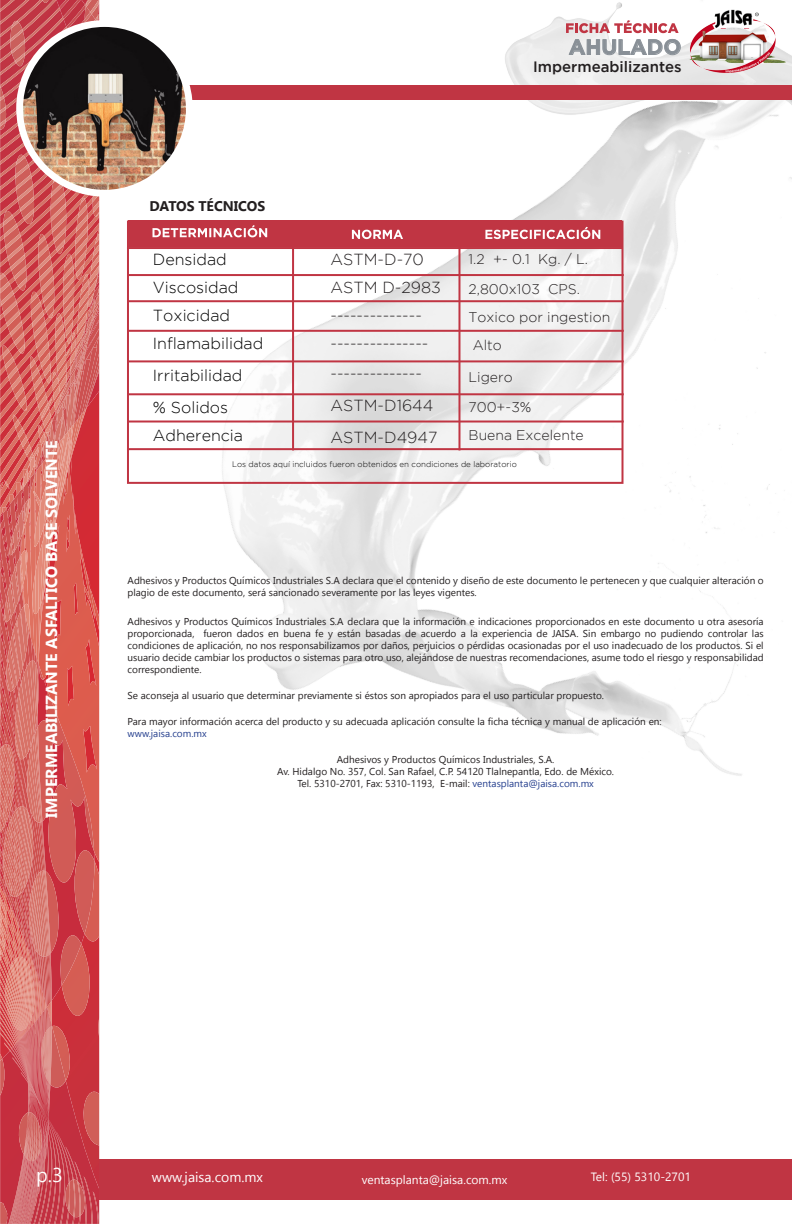
<style>
.page{position:relative;width:792px;height:1224px;background:#fff}
.page>*{position:absolute;margin:0;border:0;box-sizing:border-box;transform-origin:0 0}
.t1{font:700 21px "Gotham";color:#899097}
.t2{font:20px "Gadugi";color:#fff}
.CUERPO{font:300 16px "Gotham";color:#231f20}
.CUERPO-2{font:300 16px "Gotham";color:#000}
.t3{font:700 16px "Gadugi";color:#fff}
.t4{font:500 15px "Gotham";color:#231f20}
.CUERPO-3{font:300 14px "Gotham";color:#231f20}
.t5{font:14px "Gadugi";color:#fff}
.SUBTITULOS{font:700 14px "Gadugi";color:#231f20}
.t6{font:12px "Gadugi";color:#fff}
.SUBTITULOS_-_BUENO{font:10px/12px "Gadugi";color:#231f20}
.SUBTITULOS_-_BUENO-2{font:10px "Gadugi";color:#253f8e}
.CUERPO-4{font:300 8px "Gotham";color:#000}
.s1{color:#253f8e}
</style>
<div class="page">
<svg style="left:0;top:1073px;width:100px;height:151px;background:#ca4b54"></svg>
<img style="left:0;top:0;width:792px;height:1073px">
<img style="left:502px;top:0;width:290px;height:118px">
<hr style="left:0;top:1159px;width:1px;height:41px;background:#c03543">
<div style="left:99px;top:1159px;width:693px;height:41px;background:#c03543"></div>
<div style="left:99px;top:85px;width:693px;height:14px;background:#c03543"></div>
<div style="left:16px;top:20px;width:177px;height:177px;background:#fff;border-radius:50%"></div>
<img style="left:687px;top:9px;width:99px;height:71px">
<img style="left:23px;top:27px;width:163px;height:163px;border-radius:81px">
<svg style="left:569px;top:39px;width:112px;height:16px"></svg>
<svg style="left:566px;top:20px;width:113px;height:13px"></svg>
<hr style="left:129px;top:274px;width:495px;height:2px;background:#c03543">
<hr style="left:129px;top:300px;width:495px;height:2px;background:#c03543">
<hr style="left:129px;top:330px;width:495px;height:2px;background:#c03543">
<div style="left:129px;top:221px;width:493px;height:26px;background:#c03543"></div>
<div style="left:127px;top:221px;width:497px;height:263px;border:2px solid #c03543"></div>
<svg style="left:352px;top:230px;width:51px;height:9px"></svg>
<svg style="left:485px;top:227px;width:115px;height:12px"></svg>
<svg style="left:153px;top:225px;width:114px;height:12px"></svg>
<hr style="left:129px;top:360px;width:495px;height:2px;background:#c03543">
<hr style="left:129px;top:393px;width:495px;height:2px;background:#c03543">
<hr style="left:129px;top:421px;width:495px;height:2px;background:#c03543">
<hr style="left:292px;top:232px;width:2px;height:218px;background:#c03543">
<hr style="left:458px;top:235px;width:2px;height:215px;background:#c03543">
<hr style="left:127px;top:247px;width:495px;height:2px;background:#c03543">
<hr style="left:127px;top:448px;width:495px;height:2px;background:#c03543">
<h3 class="t3" style="left:42px;top:818px;width:379px;rotate:-90deg">IMPERMEABILIZANTE ASFALTICO BASE SOLVENTE</h3>
<p class="SUBTITULOS" style="left:149px;top:197px;width:117px">DATOS TÉCNICOS</p>
<h1 class="t1" style="left:569px;top:35px;width:114px">AHULADO</h1>
<h3 class="t4" style="left:533px;top:59px;width:150px">Impermeabilizantes</h3>
<p class="CUERPO-3" style="left:469px;top:251px;width:121px">1.2 +- 0.1 Kg. / L.</p>
<p class="CUERPO-3" style="left:469px;top:281px;width:113px">2,800x103 CPS.</p>
<p class="CUERPO-3" style="left:469px;top:309px;width:143px">Toxico por ingestion</p>
<p class="CUERPO-3" style="left:473px;top:337px;width:31px">Alto</p>
<p class="CUERPO-3" style="left:469px;top:369px;width:46px">Ligero</p>
<p class="CUERPO-3" style="left:469px;top:399px;width:64px">700+-3%</p>
<p class="CUERPO-3" style="left:469px;top:427px;width:117px">Buena Excelente</p>
<p class="CUERPO-2" style="left:153px;top:251px;width:75px">Densidad</p>
<p class="CUERPO-2" style="left:153px;top:279px;width:87px">Viscosidad</p>
<p class="CUERPO-2" style="left:153px;top:307px;width:79px">Toxicidad</p>
<p class="CUERPO-2" style="left:153px;top:335px;width:112px">Inflamabilidad</p>
<p class="CUERPO-2" style="left:153px;top:367px;width:91px">Irritabilidad</p>
<p class="CUERPO-2" style="left:153px;top:399px;width:77px">% Solidos</p>
<p class="CUERPO-2" style="left:153px;top:427px;width:92px">Adherencia</p>
<p class="CUERPO-4" style="left:232px;top:460px;width:286px">Los datos aquí incluidos fueron obtenidos en condiciones de laboratorio</p>
<p class="CUERPO" style="left:331px;top:251px;width:95px">ASTM-D-70</p>
<p class="CUERPO" style="left:331px;top:279px;width:112px">ASTM D-2983</p>
<p class="CUERPO" style="left:331px;top:307px;width:93px">--------------</p>
<p class="CUERPO" style="left:331px;top:335px;width:99px">---------------</p>
<p class="CUERPO" style="left:331px;top:365px;width:93px">--------------</p>
<p class="CUERPO" style="left:331px;top:397px;width:105px">ASTM-D1644</p>
<p class="CUERPO" style="left:331px;top:429px;width:109px">ASTM-D4947</p>
<p class="SUBTITULOS_-_BUENO" style="left:128px;top:575px;width:638px">Adhesivos y Productos Químicos Industriales S.A declara que el contenido y diseño de este documento le pertenecen y que cualquier alteración o plagio de este documento, será sancionado severamente por las leyes vigentes.</p>
<p class="SUBTITULOS_-_BUENO" style="left:128px;top:615px;width:638px;text-align:justify">Adhesivos y Productos Químicos Industriales S.A declara que la información e indicaciones proporcionados en este documento u otra asesoría proporcionada, fueron dados en buena fe y están basadas de acuerdo a la experiencia de JAISA. Sin embargo no pudiendo controlar las condiciones de aplicación, no nos responsabilizamos por daños, perjuicios o pérdidas ocasionadas por el uso inadecuado de los productos. Si el usuario decide cambiar los productos o sistemas para otro uso, alejándose de nuestras recomendaciones, asume todo el riesgo y responsabilidad correspondiente.</p>
<p class="SUBTITULOS_-_BUENO" style="left:128px;top:689px;width:478px">Se aconseja al usuario que determinar previamente si éstos son apropiados para el uso particular propuesto.</p>
<p class="SUBTITULOS_-_BUENO" style="left:128px;top:716px;width:536px">Para mayor información acerca del producto y su adecuada aplicación consulte la ficha técnica y manual de aplicación en:</p>
<p class="SUBTITULOS_-_BUENO-2" style="left:128px;top:728px;width:81px">www.jaisa.com.mx</p>
<p class="SUBTITULOS_-_BUENO" style="left:337px;top:754px;width:219px">Adhesivos y Productos Químicos Industriales, S.A.</p>
<p class="SUBTITULOS_-_BUENO" style="left:277px;top:766px;width:338px">Av. Hidalgo No. 357, Col. San Rafael, C.P. 54120 Tlalnepantla, Edo. de México.</p>
<p class="SUBTITULOS_-_BUENO" style="left:297px;top:778px;width:298px">Tel. 5310-2701, Fax: 5310-1193, E-mail: <span class="s1">ventasplanta@jaisa.com.mx</span></p>
<h2 class="t2" style="left:36px;top:1163px;width:28px">p.3</h2>
<p class="t6" style="left:591px;top:1169px;width:102px">Tel: (55) 5310-2701</p>
<h3 class="t5" style="left:152px;top:1169px;width:112px">www.jaisa.com.mx</h3>
<p class="t6" style="left:362px;top:1173px;width:147px">ventasplanta@jaisa.com.mx</p>
</div>
